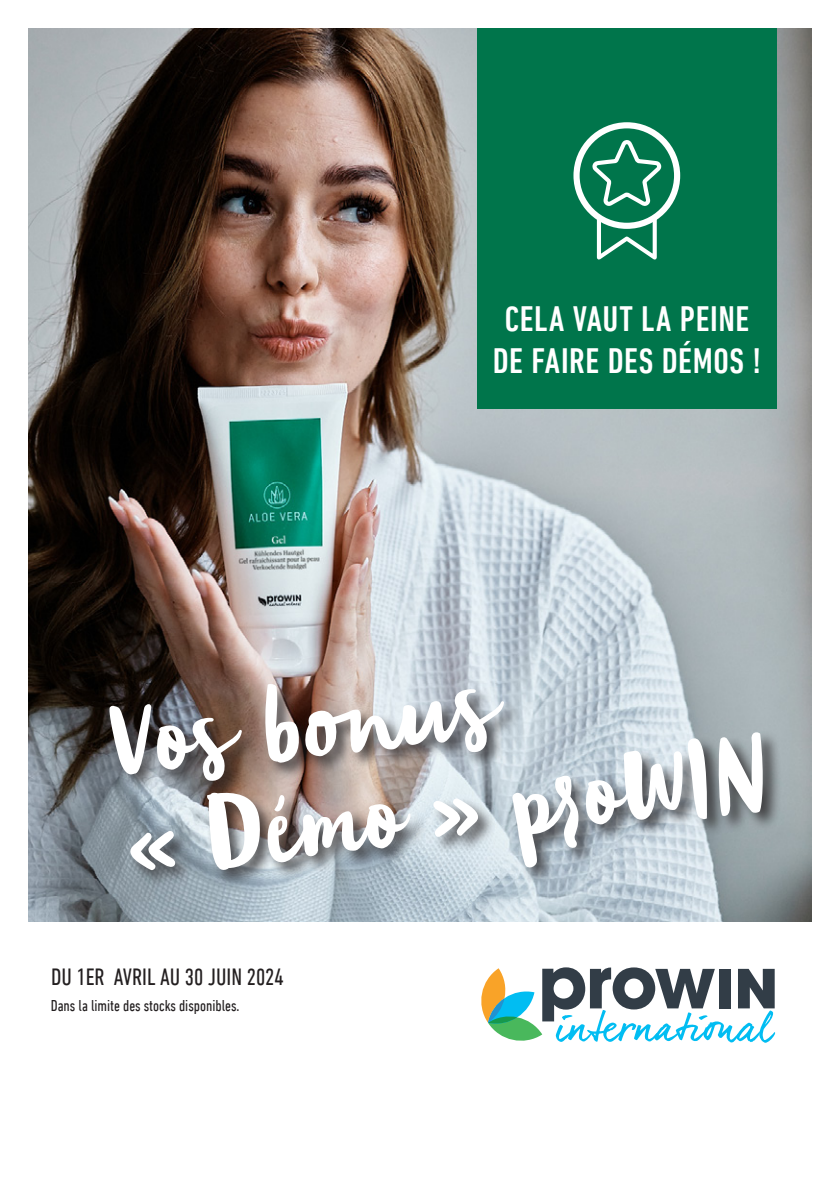
<style>
.page{position:relative;width:840px;height:1191px;background:#fff}
.page>*{position:absolute;margin:0;border:0;box-sizing:border-box;transform-origin:0 0}
.t1{font:84.2px/100.2px "Blog Script";color:#fff}
.t2{font:500 condensed 36px/42px "DIN Next LT Pro";letter-spacing:.02em;color:#fff;text-align:center}
.t3{font:condensed 24px "DIN Next LT Pro";color:#231f20}
.t4{font:condensed 16px "DIN Next LT Pro";color:#231f20}
</style>
<div class="page">
<img style="left:29px;top:28px;width:782px;height:893px">
<svg style="left:481px;top:967px;width:293px;height:76px"></svg>
<div style="left:477px;top:28px;width:299px;height:381px;background:#00754b"></div>
<div style="left:107px;top:681px;width:674px;height:207px;background:#231f20;opacity:.75"></div>
<div style="left:573px;top:122px;width:106px;height:107px;border:12px solid #fff;border-radius:50%"></div>
<div style="left:579px;top:128px;width:94px;height:95px;background:#00754b;border-radius:50%"></div>
<svg style="left:588px;top:136px;width:76px;height:124px"></svg>
<h2 class="t2" style="left:492px;top:298px;width:270px">CELA VAUT LA PEINE<br>DE FAIRE DES DÉMOS !</h2>
<h1 class="t1" style="left:103px;top:695px;width:655px;rotate:-6deg">Vos bon us<br>« Démo » proWIN</h1>
<h3 class="t3" style="left:51px;top:962px;width:234px">DU 1ER AVRIL AU 30 JUIN 2024</h3>
<p class="t4" style="left:51px;top:996px;width:190px">Dans la limite des stocks disponibles.</p>
</div>
